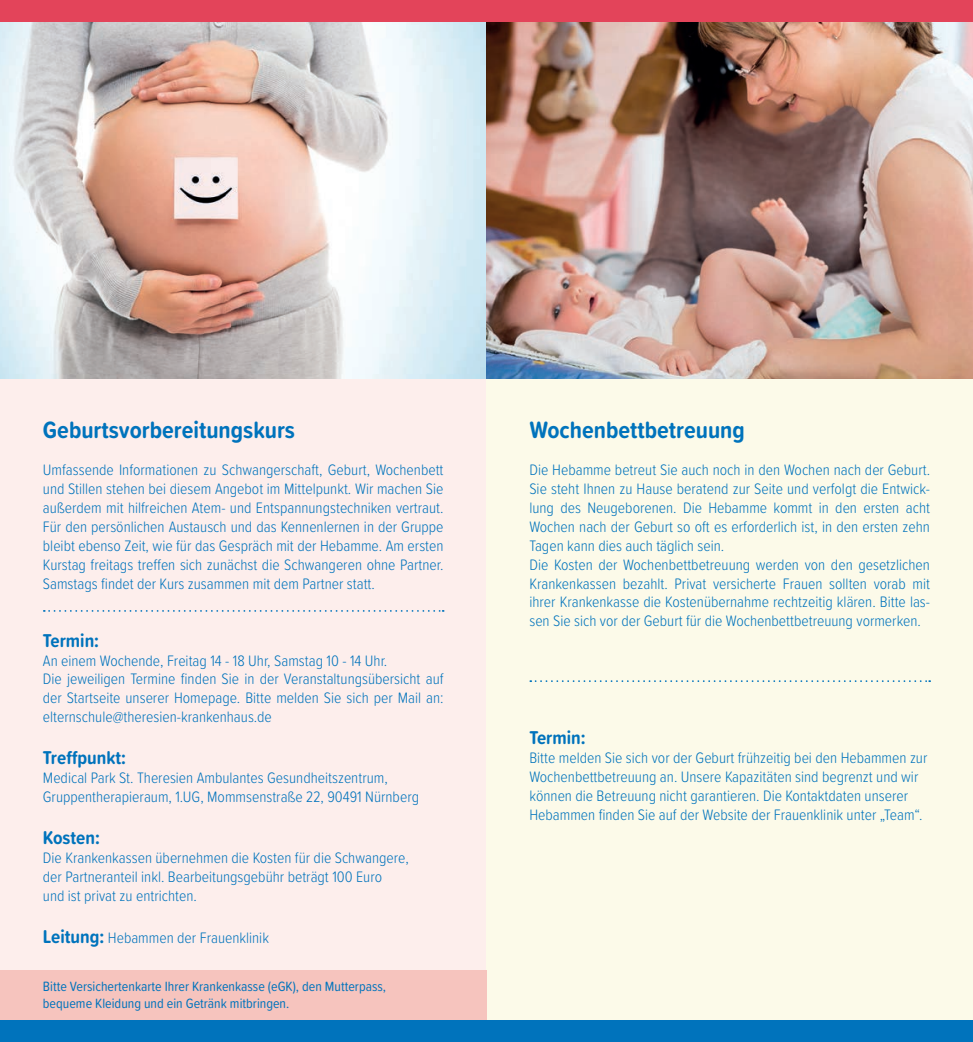
<style>
.page{position:relative;width:973px;height:1042px;background:#fff}
.page>*{position:absolute;margin:0;border:0;box-sizing:border-box;transform-origin:0 0}
.t1{font:700 24.5px "Proxima Soft Cond";color:#0073bc}
.t2{font:700 19.25px "Proxima Soft Cond";color:#0073bc}
.t3{font:300 15.75px/18.9px "Proxima Soft Cond";color:#0073bc}
.t4{font:14px/16.8px "Proxima Soft Cond";color:#0073bc}
.s1{font-weight:700;font-size:19.25px}
</style>
<div class="page">
<div style="left:0;top:326px;width:486px;height:716px;background:#fdeeec"></div>
<div style="left:486px;top:102px;width:486px;height:940px;background:#fcfae9"></div>
<div style="left:0;top:970px;width:486px;height:67px;background:#f6c4be"></div>
<img style="left:0;top:21px;width:486px;height:357px">
<svg style="left:44px;top:610px;width:399px;height:2px"></svg>
<img style="left:486px;top:21px;width:486px;height:357px">
<svg style="left:530px;top:680px;width:400px;height:2px"></svg>
<div style="left:0;top:1021px;width:972px;height:21px;background:#0073bc"></div>
<div style="left:0;top:0;width:972px;height:21px;background:#e3445a"></div>
<h1 class="t1" style="left:43px;top:411px;width:253px">Geburtsvorbereitungskurs</h1>
<p class="t3" style="left:43px;top:460px;width:402px;text-align:justify">Umfassende Informationen zu Schwangerschaft, Geburt, Wochenbett und Stillen stehen bei diesem Angebot im Mittelpunkt. Wir machen Sie außerdem mit hilfreichen Atem- und Entspannungstechniken vertraut.<br>Für den persönlichen Austausch und das Kennenlernen in der Gruppe bleibt ebenso Zeit, wie für das Gespräch mit der Hebamme. Am ersten Kurstag freitags treffen sich zunächst die Schwangeren ohne Partner.<br>Samstags findet der Kurs zusammen mit dem Partner statt.</p>
<p class="t2" style="left:43px;top:626px;width:58px">Termin:</p>
<p class="t3" style="left:43px;top:650px;width:402px">An einem Wochende, Freitag 14 - 18 Uhr, Samstag 10 - 14 Uhr.<br>Die jeweiligen Termine finden Sie in der Veranstaltungsübersicht auf der Startseite unserer Homepage. Bitte melden Sie sich per Mail an: elternschule@theresien-krankenhaus.de</p>
<p class="t2" style="left:43px;top:743px;width:85px">Treffpunkt:</p>
<p class="t3" style="left:43px;top:768px;width:377px">Medical Park St. Theresien Ambulantes Gesundheitszentrum,<br>Gruppentherapieraum, 1.UG, Mommsenstraße 22, 90491 Nürnberg</p>
<p class="t2" style="left:43px;top:823px;width:58px">Kosten:</p>
<p class="t3" style="left:43px;top:847px;width:367px">Die Krankenkassen übernehmen die Kosten für die Schwangere, der Partneranteil inkl. Bearbeitungsgebühr beträgt 100 Euro<br>und ist privat zu entrichten.</p>
<p class="t3" style="left:43px;top:927px;width:227px"><span class="s1">Leitung:</span> Hebammen der Frauenklinik</p>
<p class="t4" style="left:43px;top:977px;width:344px">Bitte Versichertenkarte Ihrer Krankenkasse (eGK), den Mutterpass, bequeme Kleidung und ein Getränk mitbringen.</p>
<h1 class="t1" style="left:529px;top:411px;width:217px">Wochenbettbetreuung</h1>
<p class="t3" style="left:529px;top:460px;width:402px">Die Hebamme betreut Sie auch noch in den Wochen nach der Geburt.<br>Sie steht Ihnen zu Hause beratend zur Seite und verfolgt die Entwick&shy;lung des Neugeborenen. Die Hebamme kommt in den ersten acht Wochen nach der Geburt so oft es erforderlich ist, in den ersten zehn Tagen kann dies auch täglich sein.<br>Die Kosten der Wochenbettbetreuung werden von den gesetzlichen Krankenkassen bezahlt. Privat versicherte Frauen sollten vorab mit ihrer Krankenkasse die Kostenübernahme rechtzeitig klären. Bitte las&shy;sen Sie sich vor der Geburt für die Wochenbettbetreuung vormerken.</p>
<p class="t2" style="left:529px;top:723px;width:58px">Termin:</p>
<p class="t3" style="left:529px;top:747px;width:399px">Bitte melden Sie sich vor der Geburt frühzeitig bei den Hebammen zur Wochenbettbetreuung an. Unsere Kapazitäten sind begrenzt und wir können die Betreuung nicht garantieren. Die Kontaktdaten unserer Hebammen finden Sie auf der Website der Frauenklinik unter „Team“.</p>
</div>
